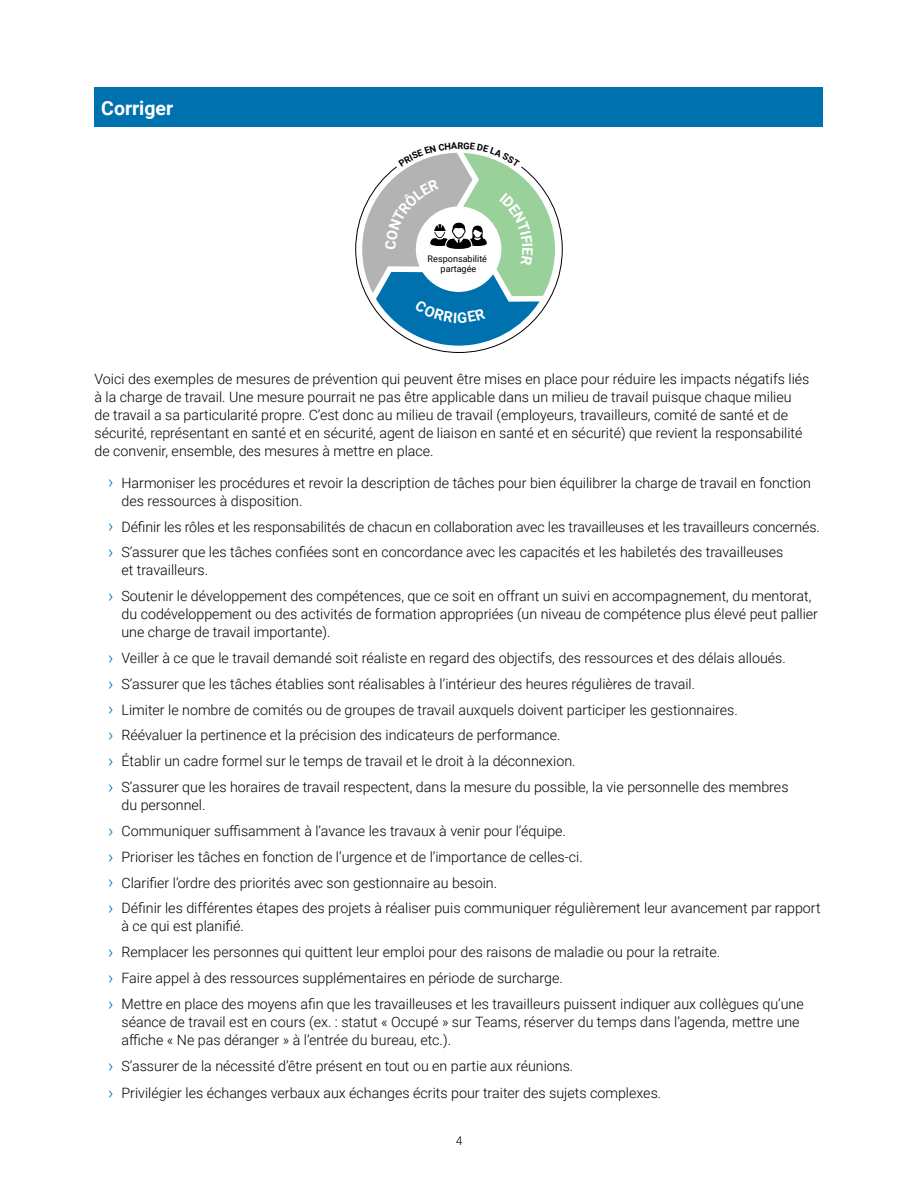
<style>
.page{position:relative;width:918px;height:1188px;background:#fff}
.page>*{position:absolute;margin:0;border:0;box-sizing:border-box;transform-origin:0 0}
.H1__Section_bleue{font:700 19.5px "Roboto";color:#fff}
.p__Courant{font:300 14.25px/18px "Roboto";color:#000}
.t1{font:300 12px "Roboto";color:#000}
.t2{font:9.15px/10.4px "Roboto";color:#000;text-align:center}
.s1{font-size:18px;color:#0071af}
</style>
<div class="page">
<div style="left:94px;top:88px;width:730px;height:39px;background:#0071af"></div>
<svg style="left:355px;top:152px;width:208px;height:201px"></svg>
<h1 class="H1__Section_bleue" style="left:101px;top:94px;width:73px">Corriger</h1>
<p class="t2" style="left:428px;top:253px;width:61px">Responsabilité partagée</p>
<p class="p__Courant" style="left:94px;top:370px;width:716px">Voici des exemples de mesures de prévention qui peuvent être mises en place pour réduire les impacts négatifs liés à la charge de travail. Une mesure pourrait ne pas être applicable dans un milieu de travail puisque chaque milieu de travail a sa particularité propre. C’est donc au milieu de travail (employeurs, travailleurs, comité de santé et de sécurité, représentant en santé et en sécurité, agent de liaison en santé et en sécurité) que revient la responsabilité de convenir, ensemble, des mesures à mettre en place.</p>
<p class="p__Courant" style="left:122px;top:473px;width:691px;text-indent:-14px"><span class="s1">›</span> Harmoniser les procédures et revoir la description de tâches pour bien équilibrer la charge de travail en fonction des ressources à disposition.</p>
<p class="p__Courant" style="left:108px;top:517px;width:713px"><span class="s1">›</span> Définir les rôles et les responsabilités de chacun en collaboration avec les travailleuses et les travailleurs concernés.</p>
<p class="p__Courant" style="left:122px;top:543px;width:663px;text-indent:-14px"><span class="s1">›</span> S’assurer que les tâches confiées sont en concordance avec les capacités et les habiletés des travailleuses et travailleurs.</p>
<p class="p__Courant" style="left:122px;top:587px;width:698px;text-indent:-14px"><span class="s1">›</span> Soutenir le développement des compétences, que ce soit en offrant un suivi en accompagnement, du mentorat, du codéveloppement ou des activités de formation appropriées (un niveau de compétence plus élevé peut pallier une charge de travail importante).</p>
<p class="p__Courant" style="left:108px;top:648px;width:679px"><span class="s1">›</span> Veiller à ce que le travail demandé soit réaliste en regard des objectifs, des ressources et des délais alloués.</p>
<p class="p__Courant" style="left:108px;top:674px;width:589px"><span class="s1">›</span> S’assurer que les tâches établies sont réalisables à l’intérieur des heures régulières de travail.</p>
<p class="p__Courant" style="left:108px;top:700px;width:631px"><span class="s1">›</span> Limiter le nombre de comités ou de groupes de travail auxquels doivent participer les gestionnaires.</p>
<p class="p__Courant" style="left:108px;top:726px;width:454px"><span class="s1">›</span> Réévaluer la pertinence et la précision des indicateurs de performance.</p>
<p class="p__Courant" style="left:108px;top:752px;width:469px"><span class="s1">›</span> Établir un cadre formel sur le temps de travail et le droit à la déconnexion.</p>
<p class="p__Courant" style="left:122px;top:778px;width:669px;text-indent:-14px"><span class="s1">›</span> S’assurer que les horaires de travail respectent, dans la mesure du possible, la vie personnelle des membres du personnel.</p>
<p class="p__Courant" style="left:108px;top:821px;width:460px"><span class="s1">›</span> Communiquer suffisamment à l’avance les travaux à venir pour l’équipe.</p>
<p class="p__Courant" style="left:108px;top:847px;width:476px"><span class="s1">›</span> Prioriser les tâches en fonction de l’urgence et de l’importance de celles-ci.</p>
<p class="p__Courant" style="left:108px;top:873px;width:391px"><span class="s1">›</span> Clarifier l’ordre des priorités avec son gestionnaire au besoin.</p>
<p class="p__Courant" style="left:122px;top:899px;width:701px;text-indent:-14px"><span class="s1">›</span> Définir les différentes étapes des projets à réaliser puis communiquer régulièrement leur avancement par rapport à ce qui est planifié.</p>
<p class="p__Courant" style="left:108px;top:943px;width:614px"><span class="s1">›</span> Remplacer les personnes qui quittent leur emploi pour des raisons de maladie ou pour la retraite.</p>
<p class="p__Courant" style="left:108px;top:969px;width:456px"><span class="s1">›</span> Faire appel à des ressources supplémentaires en période de surcharge.</p>
<p class="p__Courant" style="left:122px;top:994px;width:684px;text-indent:-14px"><span class="s1">›</span> Mettre en place des moyens afin que les travailleuses et les travailleurs puissent indiquer aux collègues qu’une séance de travail est en cours (ex. : statut « Occupé » sur Teams, réserver du temps dans l’agenda, mettre une affiche « Ne pas déranger » à l’entrée du bureau, etc.).</p>
<p class="p__Courant" style="left:108px;top:1056px;width:467px"><span class="s1">›</span> S’assurer de la nécessité d’être présent en tout ou en partie aux réunions.</p>
<p class="p__Courant" style="left:108px;top:1084px;width:555px"><span class="s1">›</span> Privilégier les échanges verbaux aux échanges écrits pour traiter des sujets complexes.</p>
<p class="t1" style="left:456px;top:1133px;width:8px">4</p>
</div>
